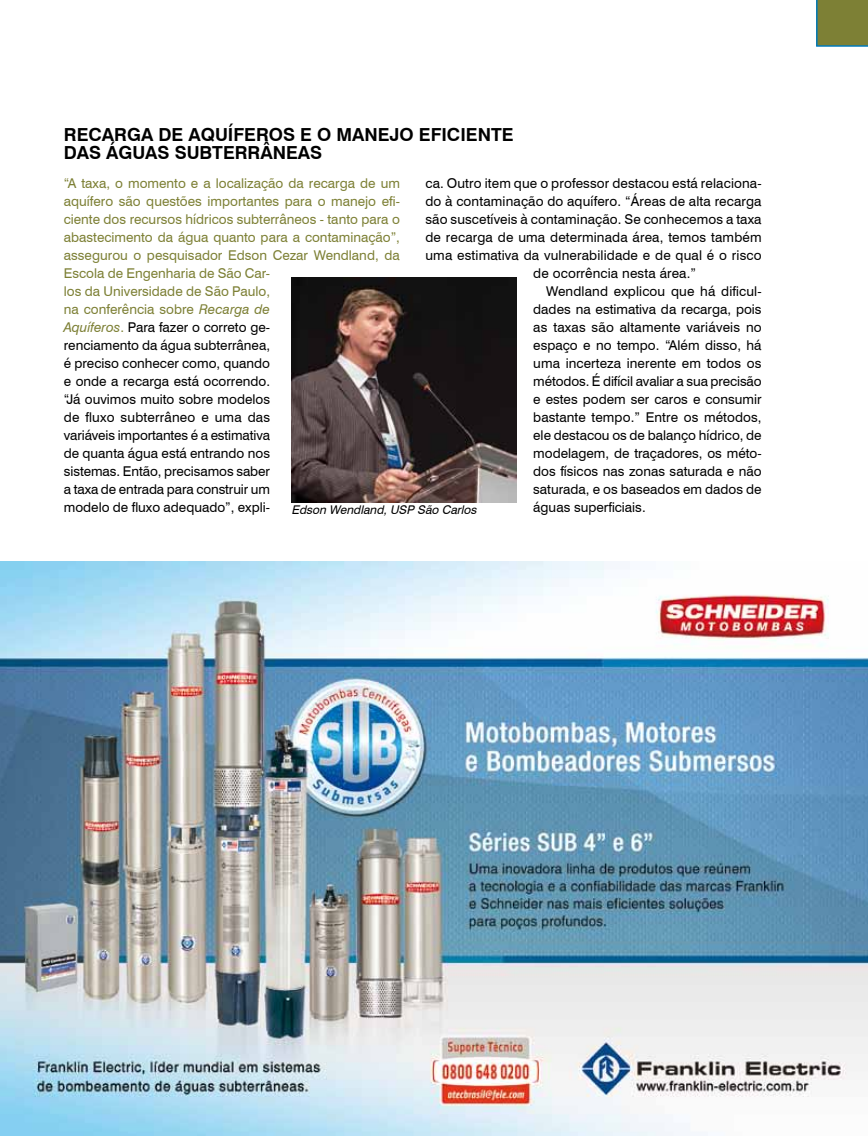
<style>
.page{position:relative;width:868px;height:1136px;background:#fff}
.page>*{position:absolute;margin:0;border:0;box-sizing:border-box;transform-origin:0 0}
.t1{font:700 18px "Swiss 721 BT";color:#000}
.t2{font:13.5px/18px "Swiss 721 BT";color:#000}
.t3{font:italic 12px "Swiss 721 BT";color:#000}
.s1{color:#7d8035}
.s2{font-style:italic;color:#7d8035}
</style>
<div class="page">
<img style="left:0;top:561px;width:867px;height:574px">
<svg style="left:816px;top:0;width:51px;height:47px;background:#76803e"></svg>
<img style="left:291px;top:277px;width:225px;height:225px">
<h1 class="t1" style="left:64px;top:122px;width:27px">RECARGA</h1>
<h1 class="t1" style="left:158px;top:122px;width:43px">DE AQUÍFEROS</h1>
<h1 class="t1" style="left:300px;top:122px;width:50px">EOMANEJO</h1>
<h1 class="t1" style="left:419px;top:122px;width:12px">EFICIENTE</h1>
<h1 class="t1" style="left:64px;top:140px;width:13px">DAS</h1>
<h1 class="t1" style="left:106px;top:140px;width:14px">ÁGUAS</h1>
<h1 class="t1" style="left:175px;top:140px;width:14px">SUBTERR</h1>
<h1 class="t1" style="left:260px;top:140px;width:26px">ÂNEAS</h1>
<p class="t2" style="left:425px;top:173px;width:337px">ca. Outro item que o professor destacou está relaciona-</p>
<p class="t2" style="left:425px;top:191px;width:337px">do à contaminação do aquífero. “Áreas de alta recarga</p>
<p class="t2" style="left:425px;top:209px;width:337px">são suscetíveis à contaminação. Se conhecemos a taxa</p>
<p class="t2" style="left:425px;top:227px;width:337px">de recarga de uma determinada área, temos também</p>
<p class="t2" style="left:425px;top:245px;width:337px">uma estimativa da vulnerabilidade e de qual é o risco</p>
<p class="t2" style="left:533px;top:263px;width:164px">de ocorrência nesta área.”</p>
<p class="t2" style="left:546px;top:281px;width:217px">Wendland explicou que há dificul-</p>
<p class="t2" style="left:533px;top:299px;width:230px">dades na estimativa da recarga, pois</p>
<p class="t2" style="left:533px;top:317px;width:230px">as taxas são altamente variáveis no</p>
<p class="t2" style="left:533px;top:335px;width:230px">espaço e no tempo. “Além disso, há</p>
<p class="t2" style="left:533px;top:353px;width:230px">uma incerteza inerente em todos os</p>
<p class="t2" style="left:533px;top:371px;width:230px">métodos. É difícil avaliar a sua precisão</p>
<p class="t2" style="left:533px;top:389px;width:230px">e estes podem ser caros e consumir</p>
<p class="t2" style="left:533px;top:407px;width:230px">bastante tempo.” Entre os métodos,</p>
<p class="t2" style="left:533px;top:425px;width:230px">ele destacou os de balanço hídrico, de</p>
<p class="t2" style="left:533px;top:443px;width:230px">modelagem, de traçadores, os méto-</p>
<p class="t2" style="left:533px;top:461px;width:230px">dos físicos nas zonas saturada e não</p>
<p class="t2" style="left:533px;top:479px;width:230px">saturada, e os baseados em dados de</p>
<p class="t3" style="left:291px;top:502px;width:190px">Edson Wendland,USP São Carlos</p>
<p class="t2" style="left:533px;top:497px;width:114px">águas superficiais.</p>
<p class="t2" style="left:64px;top:173px;width:337px"><span class="s1">“A taxa, o momento e a localização da recarga de um aquífero são questões importantes para o manejo efi&shy;ciente dos recursos hídricos subterrâneos - tanto para o abastecimento da água quanto para a contaminação”, assegurou o pesquisador Edson Cezar Wendland, da Escola de Engenharia de São Car-<br>los da Universidade de São Paulo,<br>na conferência sobre</span> <span class="s2">Recarga de<br>Aquíferos</span><span class="s1">.</span> Para fazer o correto ge-<br>renciamento da água subterrânea,<br>é preciso conhecer como, quando<br>e onde a recarga está ocorrendo.<br>“Já ouvimos muito sobre modelos<br>de fluxo subterrâneo e uma das<br>variáveis importantes é a estimativa<br>de quanta água está entrando nos<br>sistemas. Então, precisamos saber<br>a taxa de entrada para construir um<br>modelo de fluxo adequado”, expli-</p>
</div>
